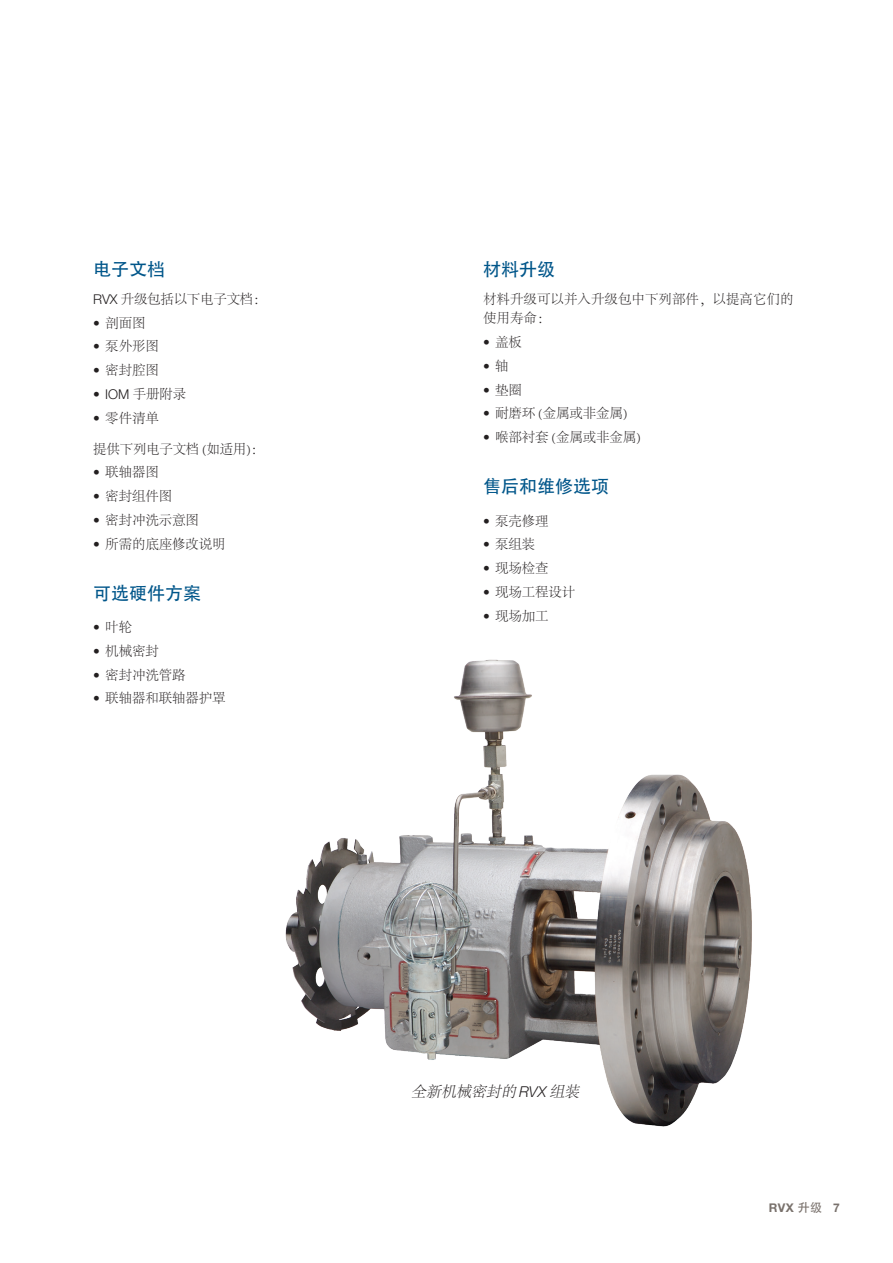
<style>
.page{position:relative;width:893px;height:1263px;background:#fff}
.page>*{position:absolute;margin:0;border:0;box-sizing:border-box;transform-origin:0 0}
.Subhead_Level_1__blu{font:18px "Adobe Heiti Std";color:#00568a}
.t1{font:italic 300 15px "Adobe Song Std";color:#231f20}
.Body_copy{font:300 13.5px/19.5px "Adobe Song Std";letter-spacing:-.01em;color:#231f20}
.t2{font:300 13.5px "Helvetica Neue LT Std";color:#231f20}
.t3{font:700 12px "Helvetica Neue LT Std";color:#79716c}
.s1{font-family:"Helvetica Neue LT Std"}
.s2{font-family:"Adobe Song Std"}
.s3{font-family:"Adobe Heiti Std";font-weight:400}
</style>
<div class="page">
<img style="left:285px;top:659px;width:467px;height:468px">
<p class="Subhead_Level_1__blu" style="left:93px;top:258px;width:74px">电子文档</p>
<p class="Body_copy" style="left:93px;top:290px;width:175px"><span class="s1">RVX</span> 升级包括以下电子文档：</p>
<p class="Body_copy" style="left:93px;top:313px;width:54px"><span class="s1">•</span> 剖面图</p>
<p class="Body_copy" style="left:93px;top:337px;width:67px"><span class="s1">•</span> 泵外形图</p>
<p class="Body_copy" style="left:93px;top:361px;width:67px"><span class="s1">•</span> 密封腔图</p>
<p class="t2" style="left:93px;top:386px;width:95px">• IOM <span class="s2">手册附录</span></p>
<p class="Body_copy" style="left:93px;top:408px;width:67px"><span class="s1">•</span> 零件清单</p>
<p class="Body_copy" style="left:93px;top:439px;width:173px">提供下列电子文档 (如适用)：</p>
<p class="Body_copy" style="left:93px;top:463px;width:67px"><span class="s1">•</span> 联轴器图</p>
<p class="Body_copy" style="left:93px;top:487px;width:80px"><span class="s1">•</span> 密封组件图</p>
<p class="Body_copy" style="left:93px;top:511px;width:107px"><span class="s1">•</span> 密封冲洗示意图</p>
<p class="Body_copy" style="left:93px;top:534px;width:134px"><span class="s1">•</span> 所需的底座修改说明</p>
<p class="Subhead_Level_1__blu" style="left:93px;top:582px;width:110px">可选硬件方案</p>
<p class="Body_copy" style="left:93px;top:618px;width:40px"><span class="s1">•</span> 叶轮</p>
<p class="Body_copy" style="left:93px;top:642px;width:67px"><span class="s1">•</span> 机械密封</p>
<p class="Body_copy" style="left:93px;top:665px;width:94px"><span class="s1">•</span> 密封冲洗管路</p>
<p class="Body_copy" style="left:93px;top:689px;width:134px"><span class="s1">•</span> 联轴器和联轴器护罩</p>
<p class="Subhead_Level_1__blu" style="left:483px;top:258px;width:73px">材料升级</p>
<p class="Body_copy" style="left:483px;top:290px;width:312px">材料升级可以并入升级包中下列部件，以提高它们的使用寿命：</p>
<p class="Body_copy" style="left:483px;top:333px;width:40px"><span class="s1">•</span> 盖板</p>
<p class="t2" style="left:483px;top:358px;width:27px">• <span class="s2">轴</span></p>
<p class="Body_copy" style="left:483px;top:380px;width:40px"><span class="s1">•</span> 垫圈</p>
<p class="Body_copy" style="left:483px;top:404px;width:146px"><span class="s1">•</span> 耐磨环 (金属或非金属)</p>
<p class="Body_copy" style="left:483px;top:428px;width:160px"><span class="s1">•</span> 喉部衬套 (金属或非金属)</p>
<p class="Subhead_Level_1__blu" style="left:483px;top:476px;width:127px">售后和维修选项</p>
<p class="Body_copy" style="left:483px;top:511px;width:67px"><span class="s1">•</span> 泵壳修理</p>
<p class="Body_copy" style="left:483px;top:535px;width:54px"><span class="s1">•</span> 泵组装</p>
<p class="Body_copy" style="left:483px;top:559px;width:67px"><span class="s1">•</span> 现场检查</p>
<p class="Body_copy" style="left:483px;top:583px;width:94px"><span class="s1">•</span> 现场工程设计</p>
<p class="Body_copy" style="left:483px;top:606px;width:67px"><span class="s1">•</span> 现场加工</p>
<p class="t1" style="left:411px;top:1084px;width:173px">全新机械密封的 <span class="s1">R VX</span> 组装</p>
<p class="t3" style="left:769px;top:1201px;width:73px">RVX <span class="s3">升级</span> 7</p>
</div>
